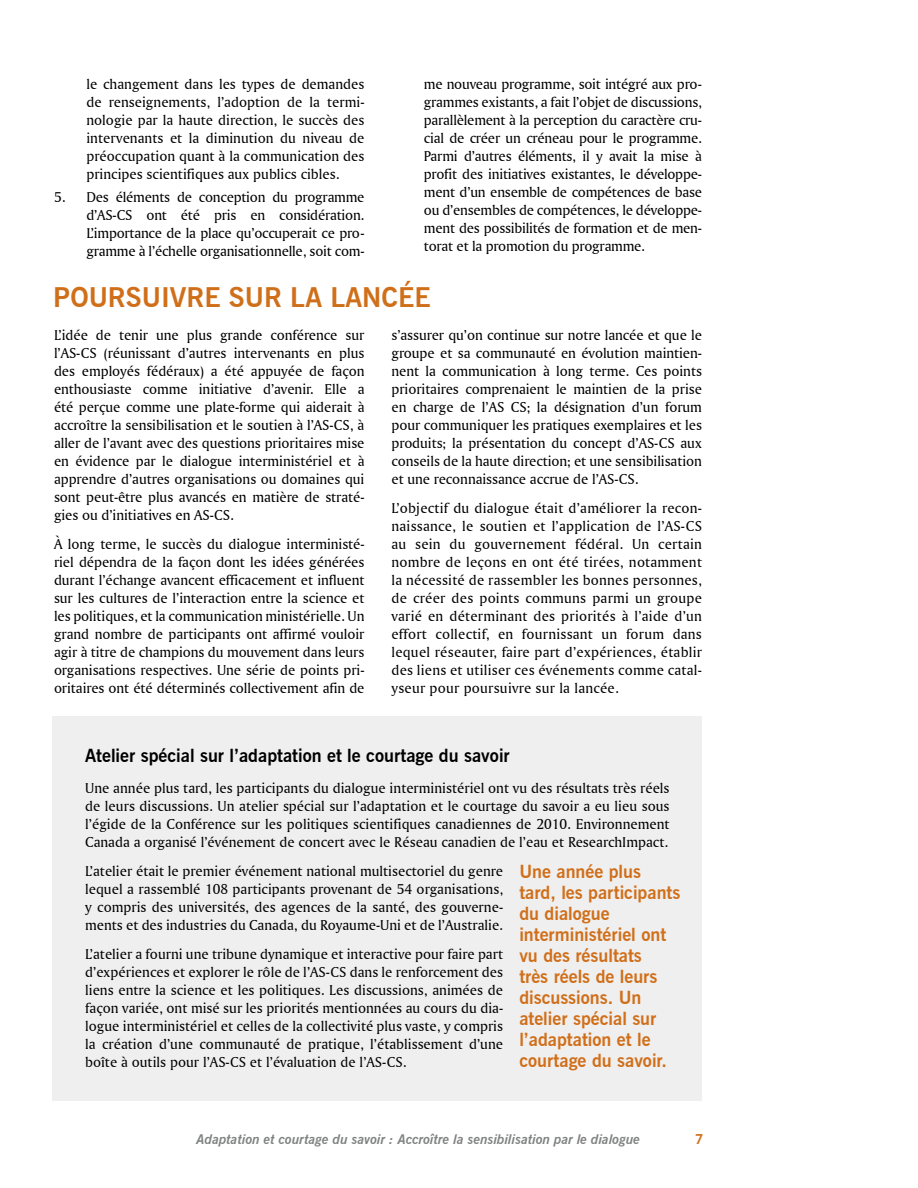
<style>
.page{position:relative;width:918px;height:1188px;background:#fff}
.page>*{position:absolute;margin:0;border:0;box-sizing:border-box;transform-origin:0 0}
.t1{font:700 27px "News Gothic BT";color:#d06f1a}
.t2{font:700 18px/21px "News Gothic BT";color:#d06f1a}
.t3{font:700 18px "News Gothic BT";color:#000}
.t4{font:15px/18px "Amerigo BT Roman A";letter-spacing:-.005em;color:#000;text-align:justify}
.t5{font:italic 700 13.5px "News Gothic BT";color:#808181}
.t6{font:700 13.5px "News Gothic BT";color:#d06f1a}
</style>
<div class="page">
<div style="left:53px;top:716px;width:649px;height:385px;background:#f0efef"></div>
<p class="t4" style="left:86px;top:75px;width:280px">le changement dans les types de demandes de renseignements, l’adoption de la termi&shy;nologie par la haute direction, le succès des intervenants et la diminution du niveau de préoccupation quant à la communication des principes scientifiques aux publics cibles.</p>
<p class="t4" style="left:86px;top:187px;width:280px;text-indent:-32px">5. Des éléments de conception du programme d’AS-CS ont été pris en considération.<br>L’importance de la place qu’occuperait ce pro&shy;gramme à l’échelle organisationnelle, soit com-</p>
<p class="t4" style="left:424px;top:75px;width:280px">me nouveau programme, soit intégré aux pro&shy;grammes existants, a fait l’objet de discussions, parallèlement à la perception du caractère cru&shy;cial de créer un créneau pour le programme.<br>Parmi d’autres éléments, il y avait la mise à profit des initiatives existantes, le développe&shy;ment d’un ensemble de compétences de base ou d’ensembles de compétences, le développe&shy;ment des possibilités de formation et de men&shy;torat et la promotion du programme.</p>
<h1 class="t1" style="left:53px;top:281px;width:19px">POURSU</h1>
<h1 class="t1" style="left:161px;top:281px;width:27px">IVRE</h1>
<h1 class="t1" style="left:229px;top:281px;width:19px">SUR</h1>
<h1 class="t1" style="left:290px;top:281px;width:90px">LA LANCÉE</h1>
<p class="t4" style="left:54px;top:326px;width:312px">L’idée de tenir une plus grande conférence sur l’AS-CS (réunissant d’autres intervenants en plus des employés fédéraux) a été appuyée de façon enthousiaste comme initiative d’avenir. Elle a été perçue comme une plate-forme qui aiderait à accroître la sensibilisation et le soutien à l’AS-CS, à aller de l’avant avec des questions prioritaires mise en évidence par le dialogue interministériel et à apprendre d’autres organisations ou domaines qui sont peut-être plus avancés en matière de straté&shy;gies ou d’initiatives en AS-CS.</p>
<p class="t4" style="left:54px;top:534px;width:312px">À long terme, le succès du dialogue interministé&shy;riel dépendra de la façon dont les idées générées durant l’échange avancent efficacement et influent sur les cultures de l’interaction entre la science et les politiques, et la communication ministérielle. Un grand nombre de participants ont affirmé vouloir agir à titre de champions du mouvement dans leurs organisations respectives. Une série de points pri&shy;oritaires ont été déterminés collectivement afin de</p>
<p class="t4" style="left:392px;top:326px;width:312px">s’assurer qu’on continue sur notre lancée et que le groupe et sa communauté en évolution maintien&shy;nent la communication à long terme. Ces points prioritaires comprenaient le maintien de la prise en charge de l’AS CS; la désignation d’un forum pour communiquer les pratiques exemplaires et les produits; la présentation du concept d’AS-CS aux conseils de la haute direction; et une sensibilisation et une reconnaissance accrue de l’AS-CS.</p>
<p class="t4" style="left:392px;top:498px;width:312px">L’objectif du dialogue était d’améliorer la recon&shy;naissance, le soutien et l’application de l’AS-CS au sein du gouvernement fédéral. Un certain nombre de leçons en ont été tirées, notamment la nécessité de rassembler les bonnes personnes, de créer des points communs parmi un groupe varié en déterminant des priorités à l’aide d’un effort collectif, en fournissant un forum dans lequel réseauter, faire part d’expériences, établir des liens et utiliser ces événements comme catal&shy;yseur pour poursuivre sur la lancée.</p>
<p class="t3" style="left:85px;top:745px;width:426px">Atelier spécial sur l’adaptation et le courtage du savoir</p>
<p class="t4" style="left:85px;top:779px;width:586px">Une année plus tard, les participants du dialogue interministériel ont vu des résultats très réels de leurs discussions. Un atelier spécial sur l’adaptation et le courtage du savoir a eu lieu sous l’égide de la Conférence sur les politiques scientifiques canadiennes de 2010. Environnement Canada a organisé l’événement de concert avec le Réseau canadien de l’eau et ResearchImpact.</p>
<p class="t4" style="left:85px;top:861px;width:420px">L’atelier était le premier événement national multisectoriel du genre lequel a rassemblé 108 participants provenant de 54 organisations, y compris des universités, des agences de la santé, des gouverne&shy;ments et des industries du Canada, du Royaume-Uni et de l’Australie.</p>
<p class="t4" style="left:85px;top:944px;width:420px">L’atelier a fourni une tribune dynamique et interactive pour faire part d’expériences et explorer le rôle de l’AS-CS dans le renforcement des liens entre la science et les politiques. Les discussions, animées de façon variée, ont misé sur les priorités mentionnées au cours du dia&shy;logue interministériel et celles de la collectivité plus vaste, y compris la création d’une communauté de pratique, l’établissement d’une boîte à outils pour l’AS-CS et l’évaluation de l’AS-CS.</p>
<p class="t2" style="left:519px;top:861px;width:162px">U ne année plus tard, les participants du dialogue interministériel ont vu des résultats<br>très réels de leurs discussions. U n atelier spécial sur l’adaptation et le courtage du savoir.</p>
<p class="t5" style="left:197px;top:1131px;width:445px">Adaptation et courtage du savoir : Accroître la sensibilisation par le dialogue</p>
<p class="t6" style="left:695px;top:1131px;width:10px">7</p>
</div>
